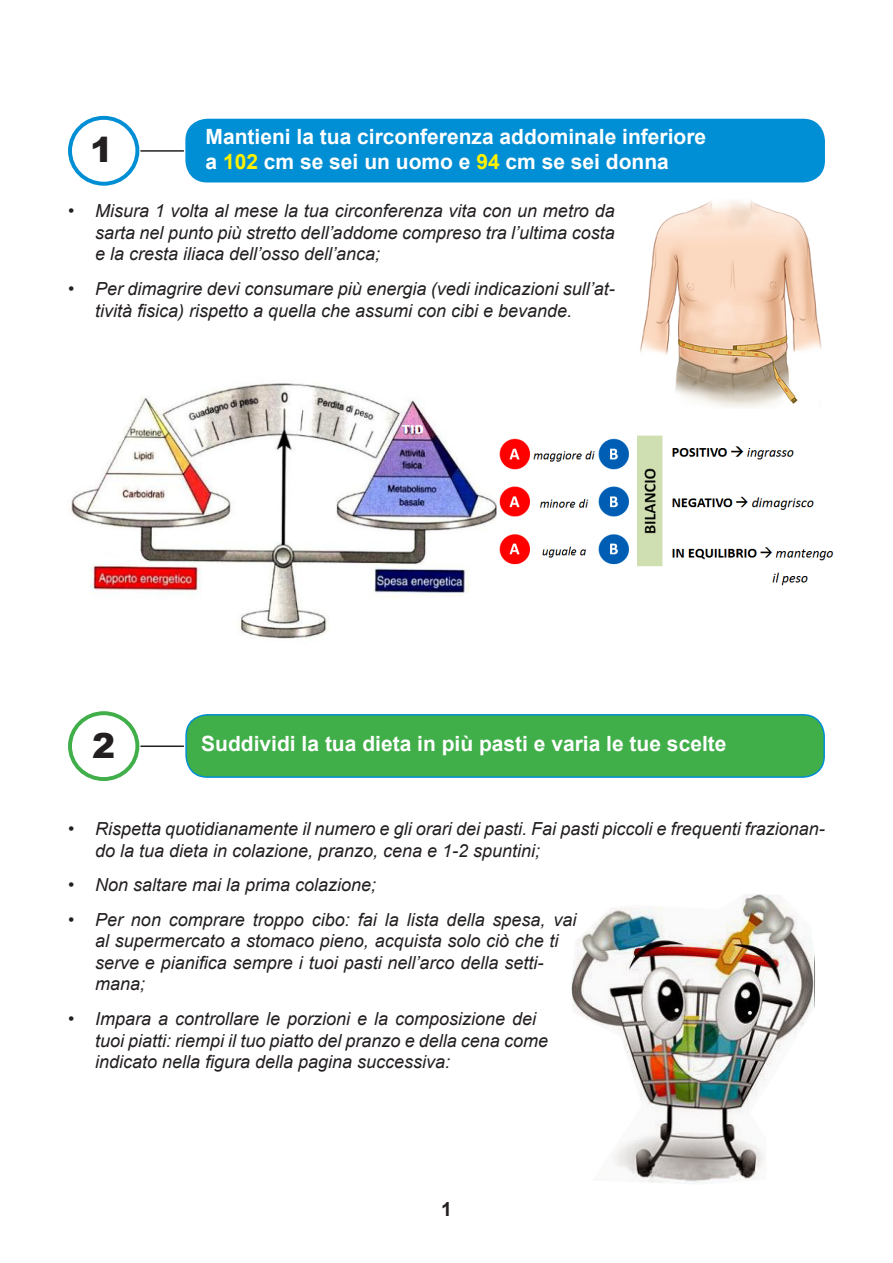
<style>
.page{position:relative;width:893px;height:1263px;background:#fff}
.page>*{position:absolute;margin:0;border:0;box-sizing:border-box;transform-origin:0 0}
.t1{font:900 34.5px "Arial";color:#231f20}
.t2{font:700 21px "Arial";color:#fff}
.t3{font:700 19.5px "Arial";color:#231f20}
.t4{font:italic 18px/21.6px "Arial";color:#231f20}
.s1{color:#fff101}
</style>
<div class="page">
<img style="left:571px;top:894px;width:245px;height:290px">
<img style="left:640px;top:200px;width:181px;height:208px">
<img style="left:71px;top:383px;width:426px;height:256px">
<img style="left:499px;top:435px;width:335px;height:151px">
<div style="left:68px;top:116px;width:71px;height:70px;border:4px solid #008ed4;border-radius:50%"></div>
<hr style="left:140px;top:150px;width:44px;height:2px;background:#231f20">
<div style="left:186px;top:119px;width:638px;height:63px;background:#008ed4;border-radius:21px"></div>
<div style="left:185px;top:119px;width:640px;height:63px;border:2px solid #008ed4;border-radius:21px"></div>
<div style="left:68px;top:711px;width:71px;height:70px;border:4px solid #40ae49;border-radius:50%"></div>
<hr style="left:140px;top:745px;width:44px;height:2px;background:#231f20">
<div style="left:186px;top:715px;width:638px;height:62px;background:#40ae49;border-radius:21px"></div>
<div style="left:185px;top:714px;width:640px;height:64px;border:2px solid #008ed4;border-radius:21px"></div>
<p class="t1" style="left:90px;top:125px;width:25px">1</p>
<p class="t2" style="left:206px;top:123px;width:502px">Mantieni la tua circonferenza addominale inferiore</p>
<p class="t2" style="left:206px;top:148px;width:465px">a <span class="s1">102</span> cm se sei un uomo e <span class="s1">94</span> cm se sei donna</p>
<p class="t4" style="left:95px;top:200px;width:521px;text-align:justify;text-indent:-27px">• Misura 1 volta al mese la tua circonferenza vita con un metro da sarta nel punto più stretto dell’addome compreso tra l’ultima costa e la cresta iliaca dell’osso dell’anca;</p>
<p class="t4" style="left:95px;top:278px;width:521px;text-indent:-27px">• Per dimagrire devi consumare più energia (vedi indicazioni sull’at&shy;tività fisica) rispetto a quella che assumi con cibi e bevande.</p>
<p class="t1" style="left:92px;top:721px;width:25px">2</p>
<p class="t2" style="left:201px;top:730px;width:527px">Suddividi la tua dieta in più pasti e varia le tue scelte</p>
<p class="t4" style="left:95px;top:818px;width:731px;text-indent:-27px">• Rispetta quotidianamente il numero e gli orari dei pasti. Fai pasti piccoli e frequenti frazionan&shy;do la tua dieta in colazione, pranzo, cena e 1-2 spuntini;</p>
<p class="t4" style="left:68px;top:874px;width:310px">• Non saltare mai la prima colazione;</p>
<p class="t4" style="left:95px;top:909px;width:483px;text-indent:-27px">• Per non comprare troppo cibo: fai la lista della spesa, vai al supermercato a stomaco pieno, acquista solo ciò che ti serve e pianifica sempre i tuoi pasti nell’arco della setti&shy;mana;</p>
<p class="t4" style="left:95px;top:1008px;width:454px;text-indent:-27px">• Impara a controllare le porzioni e la composizione dei tuoi piatti: riempi il tuo piatto del pranzo e della cena come indicato nella figura della pagina successiva:</p>
<p class="t3" style="left:441px;top:1196px;width:12px">1</p>
</div>
